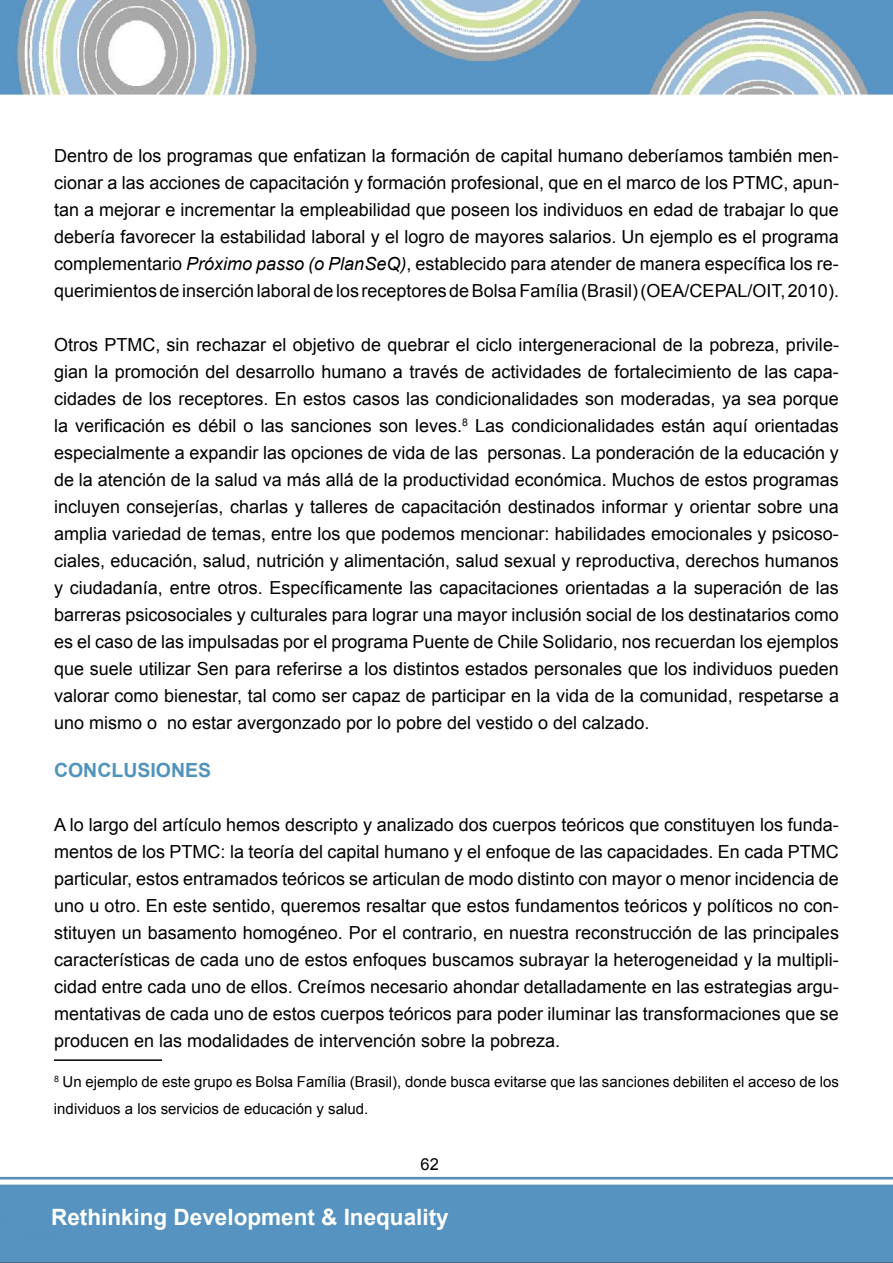
<style>
.page{position:relative;width:893px;height:1263px;background:#fff}
.page>*{position:absolute;margin:0;border:0;box-sizing:border-box;transform-origin:0 0}
.t1{font:700 22.5px "Arial";color:#fff}
.t2{font:700 19.5px "Arial";color:#5194bb}
.t3{font:18px/27px "Arial";color:#000;text-align:justify}
.t4{font:16.5px "Arial";color:#000}
.t5{font:15px/27px "Arial";color:#000}
.s1{font-style:italic}
</style>
<div class="page">
<img style="left:0;top:0;width:893px;height:96px">
<img style="left:0;top:1176px;width:893px;height:87px">
<hr style="left:54px;top:1059px;width:108px;height:2px;background:#000">
<p class="t3" style="left:54px;top:142px;width:786px">Dentro de los programas que enfatizan la formación de capital humano deberíamos también men&shy;cionar a las acciones de capacitación y formación profesional, que en el marco de los PTMC, apun&shy;tan a mejorar e incrementar la empleabilidad que poseen los individuos en edad de trabajar lo que debería favorecer la estabilidad laboral y el logro de mayores salarios. Un ejemplo es el programa complementario <span class="s1">Próximo passo (o PlanSeQ)</span>, establecido para atender de manera específica los re&shy;querimientos de inserción laboral de los receptores de Bolsa Família (Brasil) (OEA/CEPAL/OIT, 2010).</p>
<p class="t3" style="left:54px;top:331px;width:786px">Otros PTMC, sin rechazar el objetivo de quebrar el ciclo intergeneracional de la pobreza, privile&shy;gian la promoción del desarrollo humano a través de actividades de fortalecimiento de las capa&shy;cidades de los receptores. En estos casos las condicionalidades son moderadas, ya sea porque la verificación es débil o las sanciones son leves.<sup>8</sup> Las condicionalidades están aquí orientadas especialmente a expandir las opciones de vida de las personas. La ponderación de la educación y de la atención de la salud va más allá de la productividad económica. Muchos de estos programas incluyen consejerías, charlas y talleres de capacitación destinados informar y orientar sobre una amplia variedad de temas, entre los que podemos mencionar: habilidades emocionales y psicoso&shy;ciales, educación, salud, nutrición y alimentación, salud sexual y reproductiva, derechos humanos y ciudadanía, entre otros. Específicamente las capacitaciones orientadas a la superación de las barreras psicosociales y culturales para lograr una mayor inclusión social de los destinatarios como es el caso de las impulsadas por el programa Puente de Chile Solidario, nos recuerdan los ejemplos que suele utilizar Sen para referirse a los distintos estados personales que los individuos pueden valorar como bienestar, tal como ser capaz de participar en la vida de la comunidad, respetarse a uno mismo o no estar avergonzado por lo pobre del vestido o del calzado.</p>
<p class="t2" style="left:54px;top:757px;width:159px">CONCLUSIONES</p>
<p class="t3" style="left:54px;top:811px;width:786px">A lo largo del artículo hemos descripto y analizado dos cuerpos teóricos que constituyen los funda&shy;mentos de los PTMC: la teoría del capital humano y el enfoque de las capacidades. En cada PTMC particular, estos entramados teóricos se articulan de modo distinto con mayor o menor incidencia de uno u otro. En este sentido, queremos resaltar que estos fundamentos teóricos y políticos no con&shy;stituyen un basamento homogéneo. Por el contrario, en nuestra reconstrucción de las principales características de cada uno de estos enfoques buscamos subrayar la heterogeneidad y la multipli&shy;cidad entre cada uno de ellos. Creímos necesario ahondar detalladamente en las estrategias argu&shy;mentativas de cada uno de estos cuerpos teóricos para poder iluminar las transformaciones que se producen en las modalidades de intervención sobre la pobreza.</p>
<p class="t5" style="left:54px;top:1068px;width:786px"><sup>8</sup> Un ejemplo de este grupo es Bolsa Família (Brasil), donde busca evitarse que las sanciones debiliten el acceso de los individuos a los servicios de educación y salud.</p>
<p class="t4" style="left:421px;top:1154px;width:20px">62</p>
<p class="t1" style="left:51px;top:1202px;width:399px">Rethinking Development &amp; Inequality</p>
</div>
